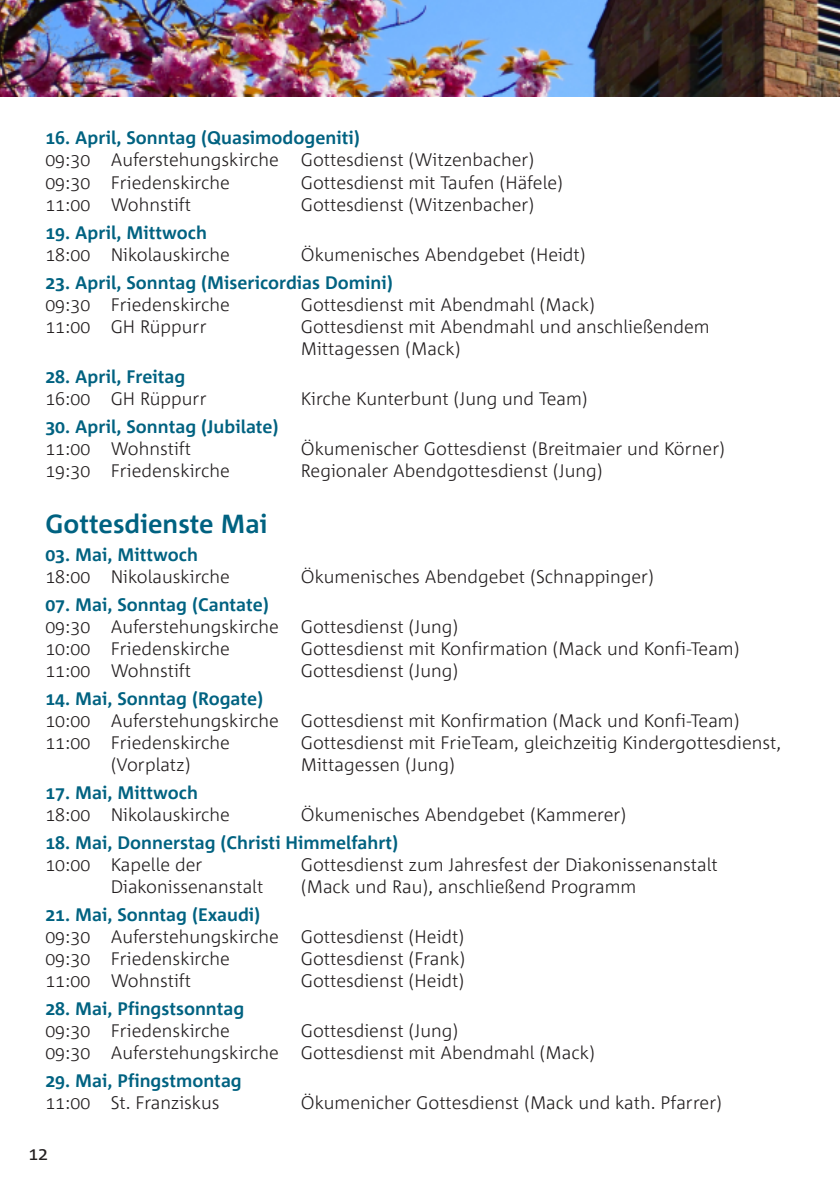
<style>
.page{position:relative;width:840px;height:1191px;background:#fff}
.page>*{position:absolute;margin:0;border:0;box-sizing:border-box;transform-origin:0 0}
.t1{font:700 26px "Corpid C1";color:#006281}
.t2{font:300 18px/22px "Corpid C1";color:#231f20}
.t3{font:700 18px "Corpid C1";color:#006281}
.t4{font:18px "Corpid C1";color:#231f20}
</style>
<div class="page">
<img style="left:0;top:0;width:839px;height:96px">
<p class="t3" style="left:45px;top:127px;width:316px">16. April, Sonntag (Quasimodogeniti)</p>
<p class="t2" style="left:45px;top:149px;width:490px">09:30 Auferstehungskirche Gottesdienst (Witzenbacher)<br>09:30 Friedenskirche</p>
<p class="t2" style="left:300px;top:171px;width:264px">Gottesdienst mit Taufen (Häfele)</p>
<p class="t2" style="left:45px;top:193px;width:147px">11:00 Wohnstift</p>
<p class="t2" style="left:300px;top:193px;width:235px">Gottesdienst (Witzenbacher)</p>
<p class="t3" style="left:45px;top:221px;width:163px">19. April, Mittwoch</p>
<p class="t2" style="left:45px;top:243px;width:186px">18:00 Nikolauskirche</p>
<p class="t2" style="left:300px;top:243px;width:286px">Ökumenisches Abendgebet (Heidt)</p>
<p class="t3" style="left:45px;top:271px;width:349px">23. April, Sonntag (Misericordias Domini)</p>
<p class="t2" style="left:45px;top:293px;width:186px">09:30 Friedenskirche</p>
<p class="t2" style="left:300px;top:293px;width:295px">Gottesdienst mit Abendmahl (Mack)</p>
<p class="t2" style="left:45px;top:315px;width:163px">11:00 GH Rüppurr</p>
<p class="t2" style="left:300px;top:315px;width:410px">Gottesdienst mit Abendmahl und anschließendem<br>Mittagessen (Mack)</p>
<p class="t3" style="left:45px;top:365px;width:141px">28. April, Freitag</p>
<p class="t2" style="left:45px;top:387px;width:163px">16:00 GH Rüppurr</p>
<p class="t2" style="left:300px;top:387px;width:288px">Kirche Kunterbunt (Jung und Team)</p>
<p class="t3" style="left:45px;top:415px;width:235px">30. April, Sonntag (Jubilate)</p>
<p class="t2" style="left:45px;top:437px;width:147px">11:00 Wohnstift</p>
<p class="t2" style="left:300px;top:437px;width:425px">Ökumenischer Gottesdienst (Breitmaier und Körner)</p>
<p class="t2" style="left:45px;top:459px;width:186px">19:30 Friedenskirche</p>
<p class="t2" style="left:300px;top:459px;width:303px">Regionaler Abendgottesdienst (Jung)</p>
<h1 class="t1" style="left:45px;top:507px;width:223px">Gottesdienste Mai</h1>
<p class="t3" style="left:45px;top:543px;width:154px">03. Mai, Mittwoch</p>
<p class="t2" style="left:45px;top:565px;width:186px">18:00 Nikolauskirche</p>
<p class="t2" style="left:300px;top:565px;width:354px">Ökumenisches Abendgebet (Schnappinger)</p>
<p class="t3" style="left:45px;top:593px;width:225px">07. Mai, Sonntag (Cantate)</p>
<p class="t2" style="left:45px;top:615px;width:414px">09:30 Auferstehungskirche Gottesdienst (Jung)<br>10:00 Friedenskirche</p>
<p class="t2" style="left:300px;top:637px;width:440px">Gottesdienst mit Konfirmation (Mack und Konfi-Team)</p>
<p class="t2" style="left:45px;top:659px;width:147px">11:00 Wohnstift</p>
<p class="t2" style="left:300px;top:659px;width:159px">Gottesdienst (Jung)</p>
<p class="t3" style="left:45px;top:687px;width:219px">14. Mai, Sonntag (Rogate)</p>
<p class="t2" style="left:45px;top:709px;width:695px">10:00 Auferstehungskirche Gottesdienst mit Konfirmation (Mack und Konfi-Team)<br>11:00 Friedenskirche</p>
<p class="t2" style="left:300px;top:731px;width:482px">Gottesdienst mit FrieTeam, gleichzeitig Kindergottesdienst,</p>
<p class="t2" style="left:111px;top:753px;width:81px">(Vorplatz)</p>
<p class="t2" style="left:300px;top:753px;width:155px">Mittagessen (Jung)</p>
<p class="t3" style="left:45px;top:781px;width:154px">17. Mai, Mittwoch</p>
<p class="t2" style="left:45px;top:803px;width:186px">18:00 Nikolauskirche</p>
<p class="t2" style="left:300px;top:803px;width:327px">Ökumenisches Abendgebet (Kammerer)</p>
<p class="t3" style="left:45px;top:831px;width:354px">18. Mai, Donnerstag (Christi Himmelfahrt)</p>
<p class="t2" style="left:45px;top:853px;width:158px">10:00 Kapelle der</p>
<p class="t2" style="left:300px;top:853px;width:418px">Gottesdienst zum Jahresfest der Diakonissenanstalt</p>
<p class="t2" style="left:111px;top:875px;width:154px">Diakonissenanstalt</p>
<p class="t2" style="left:300px;top:875px;width:337px">(Mack und Rau), anschließend Programm</p>
<p class="t3" style="left:45px;top:903px;width:216px">21. Mai, Sonntag (Exaudi)</p>
<p class="t2" style="left:45px;top:925px;width:420px">09:30 Auferstehungskirche Gottesdienst (Heidt)<br>09:30 Friedenskirche</p>
<p class="t2" style="left:300px;top:947px;width:166px">Gottesdienst (Frank)</p>
<p class="t2" style="left:45px;top:969px;width:147px">11:00 Wohnstift</p>
<p class="t2" style="left:300px;top:969px;width:165px">Gottesdienst (Heidt)</p>
<p class="t3" style="left:45px;top:997px;width:200px">28. Mai, Pfingstsonntag</p>
<p class="t2" style="left:45px;top:1019px;width:186px">09:30 Friedenskirche</p>
<p class="t2" style="left:45px;top:1019px;width:551px;text-indent:255px">Gottesdienst (Jung)<br>09:30 Auferstehungskirche Gottesdienst mit Abendmahl (Mack)</p>
<p class="t3" style="left:45px;top:1069px;width:198px">29. Mai, Pfingstmontag</p>
<p class="t2" style="left:45px;top:1091px;width:175px">11:00 St. Franziskus</p>
<p class="t2" style="left:300px;top:1091px;width:422px">Ökumenicher Gottesdienst (Mack und kath. Pfarrer)</p>
<p class="t4" style="left:28px;top:1142px;width:21px">12</p>
</div>
